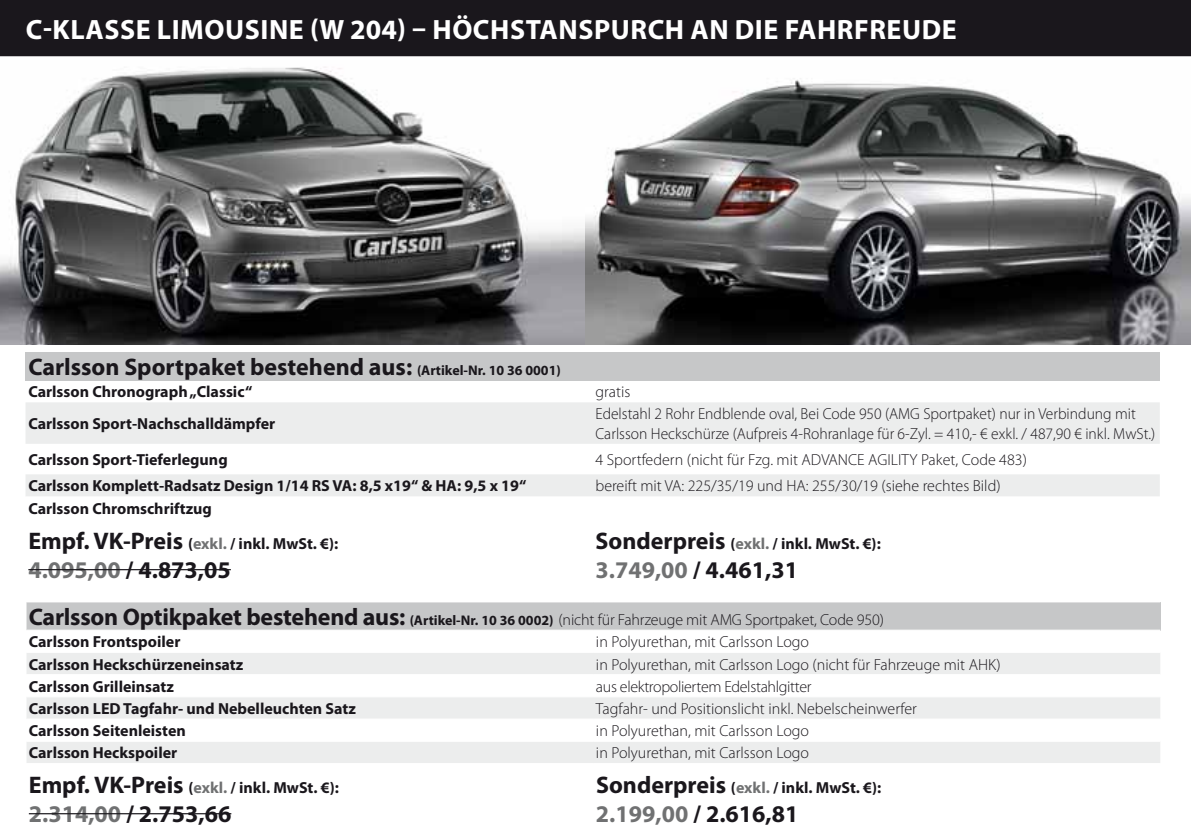
<style>
.page{position:relative;width:1191px;height:840px;background:#fff}
.page>*{position:absolute;margin:0;border:0;box-sizing:border-box;transform-origin:0 0}
.t1{font:700 28px "Myriad Pro";letter-spacing:.02em;color:#fff}
.t2{font:700 24px "Myriad Pro";color:#1a171c}
.t3{font:300 16px/19.2px "Myriad Pro";color:#1a171c}
.t4{font:700 16px/35.2px "Myriad Pro";color:#1a171c}
.t5{font:300 16px "Myriad Pro";letter-spacing:-.02em;color:#1a171c}
.s1{font-size:14px}
.s2{font-size:24px}
.s3{color:#707172}
.s4{font-weight:700;font-size:24px}
.s5{font-weight:700;font-size:14px}
.s6{font-weight:700}
</style>
<div class="page">
<img style="left:0;top:67px;width:585px;height:277px">
<img style="left:585px;top:78px;width:606px;height:266px">
<div style="left:0;top:0;width:1191px;height:57px;background:#1a171c"></div>
<hr style="left:0;top:56px;width:1191px;height:1px;background:#fff">
<div style="left:26px;top:351px;width:1133px;height:29px;background:#c6c7c8"></div>
<svg style="left:26px;top:402px;width:1133px;height:94px;fill:#eceded"></svg>
<hr style="left:28px;top:568px;width:203px;height:2px;background:#1a171c">
<div style="left:26px;top:601px;width:1134px;height:28px;background:#c6c7c8"></div>
<svg style="left:27px;top:653px;width:1133px;height:109px;fill:#eceded"></svg>
<hr style="left:26px;top:601px;width:567px;height:1px;background:#fff">
<hr style="left:593px;top:601px;width:567px;height:1px;background:#fff">
<hr style="left:26px;top:673px;width:567px;height:1px;background:#fff">
<hr style="left:593px;top:673px;width:567px;height:1px;background:#fff">
<hr style="left:26px;top:696px;width:567px;height:1px;background:#fff">
<hr style="left:593px;top:696px;width:567px;height:1px;background:#fff">
<hr style="left:26px;top:718px;width:567px;height:1px;background:#fff">
<hr style="left:593px;top:718px;width:567px;height:1px;background:#fff">
<hr style="left:26px;top:740px;width:567px;height:1px;background:#fff">
<svg style="left:26px;top:602px;width:1px;height:28px"></svg>
<hr style="left:593px;top:740px;width:567px;height:1px;background:#fff">
<hr style="left:29px;top:812px;width:202px;height:1px;background:#1a171c">
<h1 class="t1" style="left:26px;top:11px;width:932px">C-Klasse Limousine (W 204) – Höchstanspurch an die Fahrfreude</h1>
<h2 class="t2" style="left:28px;top:351px;width:534px">Carlsson Sportpaket bestehend aus: <span class="s1">(Artikel-Nr. 10 36 0001)</span></h2>
<p class="t4" style="left:28px;top:373px;width:225px">Carlsson Chronograph „Classic“</p>
<p class="t3" style="left:595px;top:382px;width:36px">gratis</p>
<p class="t4" style="left:28px;top:405px;width:248px">Carlsson Sport-Nachschalldämpfer</p>
<p class="t3" style="left:595px;top:404px;width:561px">Edelstahl 2 Rohr Endblende oval, Bei Code 950 (AMG Sportpaket) nur in Verbindung mit<br>Carlsson Heckschürze (Aufpreis 4-Rohranlage für 6-Zyl. = 410,- € exkl. / 487,90 € inkl. MwSt.)</p>
<p class="t4" style="left:28px;top:441px;width:201px">Carlsson Sport-Tieferlegung</p>
<p class="t3" style="left:595px;top:449px;width:433px">4 Sportfedern (nicht für Fzg. mit ADVANCE AGILITY Paket, Code 483)</p>
<p class="t4" style="left:28px;top:467px;width:499px">Carlsson Komplett-Radsatz Design 1/14 RS VA: 8,5 x19“ &amp; HA: 9,5 x 19“</p>
<p class="t3" style="left:595px;top:476px;width:406px">bereift mit VA: 225/35/19 und HA: 255/30/19 (siehe rechtes Bild)</p>
<p class="t4" style="left:28px;top:490px;width:311px">Carlsson Chromschriftzug<br><span class="s2">Empf. VK-Preis</span> (<span class="s3">exkl.</span> / inkl. MwSt. €):</p>
<p class="t4" style="left:595px;top:525px;width:287px"><span class="s2">Sonderpreis</span> (<span class="s3">exkl.</span> / inkl. MwSt. €):</p>
<h2 class="t2" style="left:28px;top:553px;width:204px"><span class="s3">4.095,00</span> / 4.873,05</h2>
<h2 class="t2" style="left:595px;top:553px;width:204px"><span class="s3">3.749,00</span> / 4.461,31</h2>
<p class="t3" style="left:29px;top:608px;width:856px;line-height:22.2px"><span class="s4">Carlsson Optikpaket bestehend aus:</span> <span class="s5">(Artikel-Nr. 10 36 0002)</span> (nicht für Fahrzeuge mit AMG Sportpaket, Code 950)<br><span class="s6">Carlsson Frontspoiler</span></p>
<p class="t3" style="left:596px;top:631px;width:215px">in Polyurethan, mit Carlsson Logo</p>
<p class="t4" style="left:29px;top:645px;width:216px">Carlsson Heckschürzeneinsatz</p>
<p class="t3" style="left:596px;top:654px;width:406px">in Polyurethan, mit Carlsson Logo (nicht für Fahrzeuge mit AHK)</p>
<p class="t4" style="left:29px;top:667px;width:147px">Carlsson Grilleinsatz</p>
<p class="t5" style="left:596px;top:676px;width:217px">aus elektropoliertem Edelstahlgitter</p>
<p class="t4" style="left:29px;top:690px;width:74px">Carlsson LED</p>
<p class="t4" style="left:123px;top:690px;width:234px">Tagfahr- und Nebelleuchten Satz</p>
<p class="t3" style="left:596px;top:698px;width:322px">Tagfahr- und Positionslicht inkl. Nebelscheinwerfer</p>
<p class="t4" style="left:29px;top:712px;width:158px">Carlsson Seitenleisten</p>
<p class="t3" style="left:596px;top:720px;width:215px">in Polyurethan, mit Carlsson Logo</p>
<p class="t4" style="left:29px;top:734px;width:150px">Carlsson Heckspoiler</p>
<p class="t3" style="left:596px;top:743px;width:215px">in Polyurethan, mit Carlsson Logo</p>
<p class="t4" style="left:29px;top:769px;width:311px"><span class="s2">Empf. VK-Preis</span> (<span class="s3">exkl.</span> / inkl. MwSt. €):</p>
<p class="t4" style="left:596px;top:769px;width:287px"><span class="s2">Sonderpreis</span> (<span class="s3">exkl.</span> / inkl. MwSt. €):</p>
<h2 class="t2" style="left:29px;top:797px;width:204px"><span class="s3">2.314,00</span> / 2.753,66</h2>
<h2 class="t2" style="left:596px;top:797px;width:204px"><span class="s3">2.199,00</span> / 2.616,81</h2>
</div>
